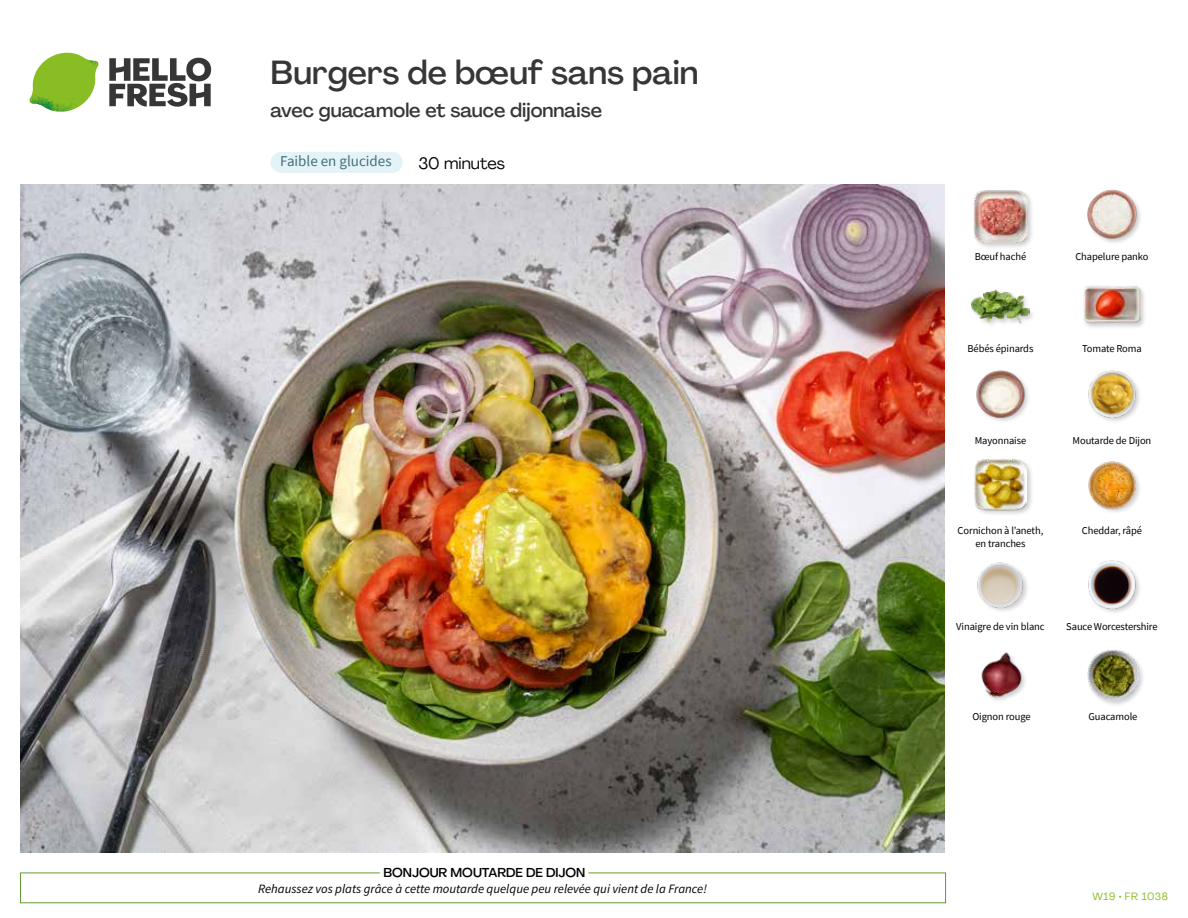
<style>
.page{position:relative;width:1188px;height:918px;background:#fff}
.page>*{position:absolute;margin:0;border:0;box-sizing:border-box;transform-origin:0 0}
.t1{font:500 33px "Agrandir";color:#373636}
.t2{font:500 19.5px "Agrandir";color:#373636}
.t3{font:16.5px "Agrandir";color:#000}
.t4{font:15px "Source Sans Pro";color:#43707c}
.t5{font:italic 12.75px "Source Sans Pro";color:#000}
.t6{font:500 12.75px "Agrandir";color:#000}
.t7{font:10.5px/13.5px "Source Sans Pro";letter-spacing:-.01em;color:#000;text-align:center}
.t8{font:10.5px "Agrandir";letter-spacing:.05em;color:#89bd24}
</style>
<div class="page">
<svg style="left:109px;top:57px;width:102px;height:50px"></svg>
<svg style="left:34px;top:53px;width:62px;height:40px"></svg>
<img style="left:67px;top:53px;width:32px;height:26px">
<img style="left:33px;top:75px;width:59px;height:11px">
<img style="left:29px;top:79px;width:61px;height:33px">
<img style="left:65px;top:86px;width:27px;height:25px">
<img style="left:21px;top:184px;width:924px;height:668px">
<div style="left:271px;top:152px;width:132px;height:21px;background:#e4f3f7;border-radius:10px"></div>
<div style="left:1086px;top:649px;width:60px;height:58px;background:#000;opacity:.2"></div>
<img style="left:1088px;top:649px;width:50px;height:51px">
<img style="left:981px;top:652px;width:44px;height:49px">
<img style="left:1088px;top:560px;width:52px;height:52px">
<img style="left:977px;top:562px;width:51px;height:49px">
<img style="left:1088px;top:461px;width:52px;height:51px">
<div style="left:973px;top:458px;width:61px;height:59px;background:#000;opacity:.2"></div>
<img style="left:974px;top:459px;width:53px;height:53px">
<img style="left:1088px;top:370px;width:52px;height:51px">
<img style="left:976px;top:370px;width:53px;height:51px">
<div style="left:1082px;top:285px;width:65px;height:45px;background:#000;opacity:.2"></div>
<img style="left:1083px;top:285px;width:58px;height:45px">
<div style="left:970px;top:289px;width:66px;height:41px;background:#000;opacity:.2"></div>
<img style="left:972px;top:289px;width:57px;height:41px">
<img style="left:1087px;top:189px;width:53px;height:54px">
<div style="left:973px;top:189px;width:61px;height:61px;background:#000;opacity:.2"></div>
<img style="left:974px;top:190px;width:53px;height:53px">
<h1 class="t1" style="left:271px;top:52px;width:429px">Burgers de bœuf sans pain</h1>
<h2 class="t2" style="left:271px;top:98px;width:333px">avec guacamole et sauce dijonnaise</h2>
<h3 class="t3" style="left:418px;top:153px;width:88px">30 minutes</h3>
<h3 class="t4" style="left:280px;top:151px;width:113px">Faible en glucides</h3>
<p class="t6" style="left:384px;top:864px;width:203px">BONJOUR MOUTARDE DE DIJON</p>
<p class="t5" style="left:258px;top:881px;width:450px">Rehaussez vos plats grâce à cette moutarde quelque peu relevée qui vient de la France!</p>
<p class="t7" style="left:975px;top:249px;width:53px">Bœuf haché</p>
<p class="t7" style="left:968px;top:342px;width:67px">Bébés épinards</p>
<p class="t7" style="left:1075px;top:249px;width:75px">Chapelure panko</p>
<p class="t7" style="left:1082px;top:342px;width:61px">Tomate Roma</p>
<p class="t7" style="left:975px;top:434px;width:53px">Mayonnaise</p>
<p class="t7" style="left:1073px;top:434px;width:80px">Moutarde de Dijon</p>
<p class="t7" style="left:958px;top:523px;width:87px">Cornichon à l’aneth, en tranches</p>
<p class="t7" style="left:1082px;top:523px;width:62px">Cheddar, râpé</p>
<p class="t7" style="left:956px;top:620px;width:90px">Vinaigre de vin blanc</p>
<p class="t7" style="left:1066px;top:620px;width:93px">Sauce Worcestershire</p>
<p class="t7" style="left:972px;top:709px;width:60px">Oignon rouge</p>
<p class="t7" style="left:1089px;top:709px;width:50px">Guacamole</p>
<p class="t8" style="left:1092px;top:890px;width:77px">W19 • FR 1038</p>
</div>
